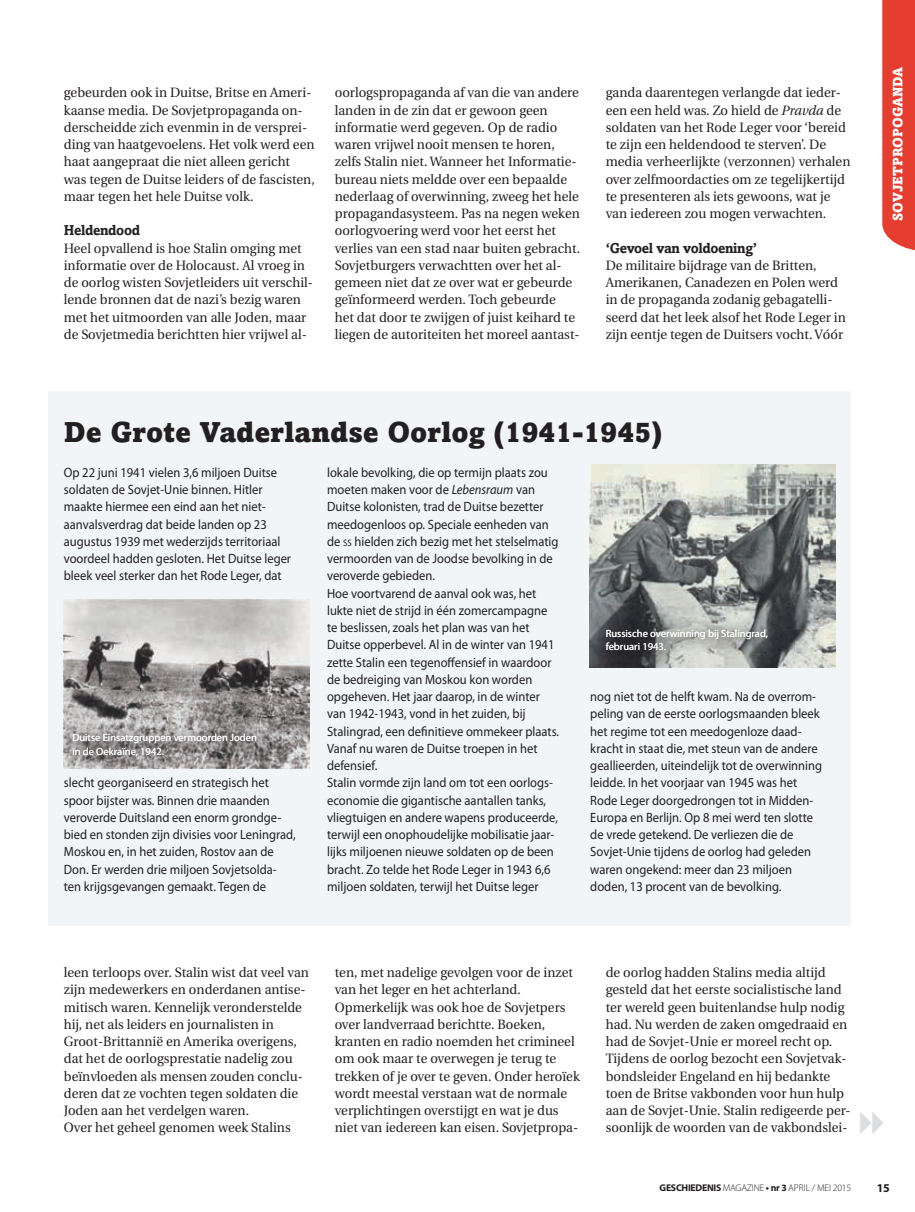
<style>
.page{position:relative;width:915px;height:1212px;background:#fff}
.page>*{position:absolute;margin:0;border:0;box-sizing:border-box;transform-origin:0 0}
.t1{font:900 28.5px "Amasis";color:#231f20}
.t2{font:700 14.25px "Amasis";letter-spacing:-.025em;color:#231f20}
.t3{font:13.5px/17.2px "Utopia";color:#231f20}
.t4{font:13.5px/17.2px "Myriad Pro";color:#231f20;scale:.93 1}
.t5{font:900 13.5px "Amasis";color:#fff}
.t6{font:700 12px "Myriad Pro";color:#231f20}
.t7{font:10.5px/13.5px "Myriad Pro";color:#fff}
.t8{font:300 9.75px "Myriad Pro";letter-spacing:-.025em;color:#231f20}
.s1{font-style:italic}
.s2{font-size:9.45px}
.s3{font-weight:700}
</style>
<div class="page">
<svg style="left:882px;top:0;width:32px;height:250px;background:#e64739"></svg>
<div style="left:48px;top:391px;width:802px;height:534px;background:#f1f5f8"></div>
<img style="left:589px;top:465px;width:246px;height:202px">
<img style="left:64px;top:599px;width:245px;height:169px">
<svg style="left:63px;top:724px;width:209px;height:45px;background:#949090"></svg>
<svg style="left:595px;top:619px;width:187px;height:48px;background:#797b7b"></svg>
<p class="t3" style="left:64px;top:84px;width:252px">gebeurden ook in Duitse, Britse en Ameri&shy;kaanse media. De Sovjetpropaganda on&shy;derscheidde zich evenmin in de versprei&shy;ding van haatgevoelens. Het volk werd een haat aangepraat die niet alleen gericht was tegen de Duitse leiders of de fascisten, maar tegen het hele Duitse volk.</p>
<p class="t2" style="left:64px;top:222px;width:78px">Heldendood</p>
<p class="t3" style="left:64px;top:240px;width:250px">Heel opvallend is hoe Stalin omging met informatie over de Holocaust. Al vroeg in de oorlog wisten Sovjetleiders uit verschil&shy;lende bronnen dat de nazi’s bezig waren met het uitmoorden van alle Joden, maar de Sovjetmedia berichtten hier vrijwel al-</p>
<p class="t3" style="left:334px;top:84px;width:247px">oorlogspropaganda af van die van andere landen in de zin dat er gewoon geen informatie werd gegeven. Op de radio waren vrijwel nooit mensen te horen, zelfs Stalin niet. Wanneer het Informatie&shy;bureau niets meldde over een bepaalde nederlaag of overwinning, zweeg het hele propagandasysteem. Pas na negen weken oorlogvoering werd voor het eerst het verlies van een stad naar buiten gebracht.<br>Sovjetburgers verwachtten over het al&shy;gemeen niet dat ze over wat er gebeurde geïnformeerd werden. Toch gebeurde<br>het dat door te zwijgen of juist keihard te liegen de autoriteiten het moreel aantast-</p>
<p class="t3" style="left:605px;top:84px;width:246px">ganda daarentegen verlangde dat ieder&shy;een een held was. Zo hield de <span class="s1">Pravda</span> de soldaten van het Rode Leger voor ‘bereid te zijn een heldendood te sterven’. De media verheerlijkte (verzonnen) verhalen over zelfmoordacties om ze tegelijkertijd te presenteren als iets gewoons, wat je van iedereen zou mogen verwachten.</p>
<p class="t2" style="left:605px;top:239px;width:153px">‘Gevoel van voldoening’</p>
<p class="t3" style="left:605px;top:257px;width:241px">De militaire bijdrage van de Britten, Amerikanen, Canadezen en Polen werd in de propaganda zodanig gebagatelli&shy;seerd dat het leek alsof het Rode Leger in zijn eentje tegen de Duitsers vocht. Vóór</p>
<h1 class="t1" style="left:64px;top:415px;width:600px">De Grote Vaderlandse Oorlog (1941-1945)</h1>
<p class="t4" style="left:64px;top:464px;width:246px">Op 22 juni 1941 vielen 3,6 miljoen Duitse soldaten de Sovjet-Unie binnen. Hitler maakte hiermee een eind aan het niet&shy;aanvalsverdrag dat beide landen op 23 augustus 1939 met wederzijds territoriaal voordeel hadden gesloten. Het Duitse leger bleek veel sterker dan het Rode Leger, dat</p>
<p class="t4" style="left:327px;top:464px;width:251px">lokale bevolking, die op termijn plaats zou moeten maken voor de <span class="s1">Lebensraum</span> van Duitse kolonisten, trad de Duitse bezetter meedogenloos op. Speciale eenheden van de <span class="s2">ss</span> hielden zich bezig met het stelselmatig vermoorden van de Joodse bevolking in de veroverde gebieden.<br>Hoe voortvarend de aanval ook was, het lukte niet de strijd in één zomercampagne te beslissen, zoals het plan was van het Duitse opperbevel. Al in de winter van 1941 zette Stalin een tegenoffensief in waardoor de bedreiging van Moskou kon worden opgeheven. Het jaar daarop, in de winter van 1942-1943, vond in het zuiden, bij Stalingrad, een definitieve ommekeer plaats.<br>Vanaf nu waren de Duitse troepen in het defensief.<br>Stalin vormde zijn land om tot een oorlogs&shy;economie die gigantische aantallen tanks, vliegtuigen en andere wapens produceerde, terwijl een onophoudelijke mobilisatie jaar&shy;lijks miljoenen nieuwe soldaten op de been bracht. Zo telde het Rode Leger in 1943 6,6 miljoen soldaten, terwijl het Duitse leger</p>
<p class="t7" style="left:605px;top:626px;width:164px">Russische overwinning bij Stalingrad, februari 1943.</p>
<p class="t4" style="left:590px;top:688px;width:251px">nog niet tot de helft kwam. Na de overrom&shy;peling van de eerste oorlogsmaanden bleek het regime tot een meedogenloze daad&shy;kracht in staat die, met steun van de andere geallieerden, uiteindelijk tot de overwinning leidde. In het voorjaar van 1945 was het Rode Leger doorgedrongen tot in Midden-Europa en Berlijn. Op 8 mei werd ten slotte de vrede getekend. De verliezen die de Sovjet-Unie tijdens de oorlog had geleden waren ongekend: meer dan 23 miljoen doden, 13 procent van de bevolking.</p>
<p class="t7" style="left:72px;top:731px;width:186px">Duitse Einsatzgruppen vermoorden Joden in de Oekraïne, 1942.</p>
<p class="t4" style="left:64px;top:774px;width:251px">slecht georganiseerd en strategisch het spoor bijster was. Binnen drie maanden veroverde Duitsland een enorm grondge&shy;bied en stonden zijn divisies voor Leningrad, Moskou en, in het zuiden, Rostov aan de Don. Er werden drie miljoen Sovjetsolda&shy;ten krijgsgevangen gemaakt. Tegen de</p>
<p class="t3" style="left:64px;top:964px;width:246px">leen terloops over. Stalin wist dat veel van zijn medewerkers en onderdanen antise&shy;mitisch waren. Kennelijk veronderstelde hij, net als leiders en journalisten in Groot-Brittannië en Amerika overigens, dat het de oorlogsprestatie nadelig zou beïnvloeden als mensen zouden conclu&shy;deren dat ze vochten tegen soldaten die Joden aan het verdelgen waren.<br>Over het geheel genomen week Stalins</p>
<p class="t3" style="left:334px;top:964px;width:246px">ten, met nadelige gevolgen voor de inzet van het leger en het achterland.<br>Opmerkelijk was ook hoe de Sovjetpers over landverraad berichtte. Boeken, kranten en radio noemden het crimineel om ook maar te overwegen je terug te trekken of je over te geven. Onder heroïek wordt meestal verstaan wat de normale verplichtingen overstijgt en wat je dus niet van iedereen kan eisen. Sovjetpropa-</p>
<p class="t3" style="left:605px;top:964px;width:246px">de oorlog hadden Stalins media altijd gesteld dat het eerste socialistische land ter wereld geen buitenlandse hulp nodig had. Nu werden de zaken omgedraaid en had de Sovjet-Unie er moreel recht op.<br>Tijdens de oorlog bezocht een Sovjetvak&shy;bondsleider Engeland en hij bedankte toen de Britse vakbonden voor hun hulp aan de Sovjet-Unie. Stalin redigeerde per&shy;soonlijk de woorden van de vakbondslei-</p>
<p class="t5" style="left:888px;top:221px;width:155px;rotate:-90deg">sovjetpropoganda</p>
<p class="t8" style="left:659px;top:1183px;width:193px"><span class="s3">GESCHIEDENIS</span> MAGAZINE <span class="s3">• nr 3</span> APRIL / MEI 2015</p>
<p class="t6" style="left:876px;top:1181px;width:15px">15</p>
</div>
